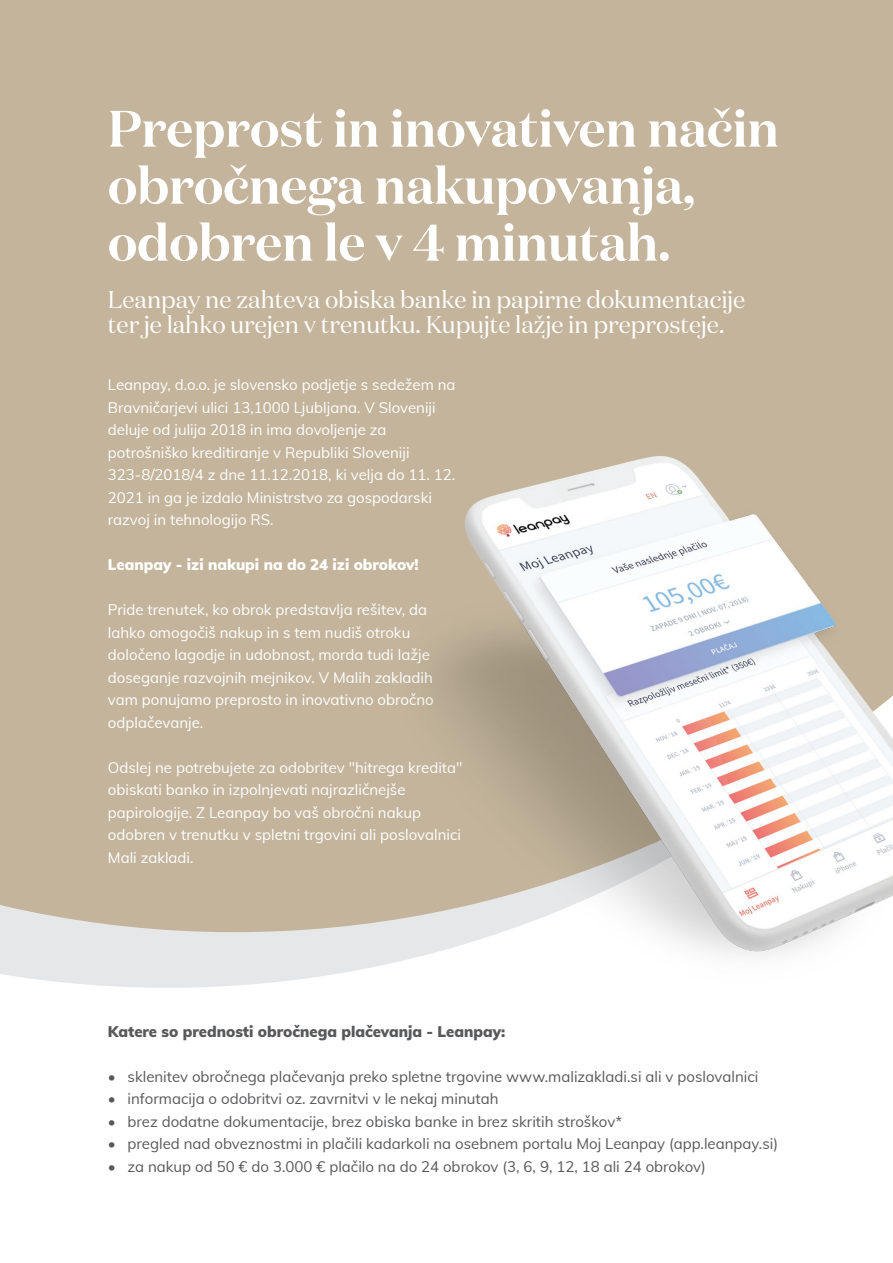
<style>
.page{position:relative;width:893px;height:1263px;background:#fff}
.page>*{position:absolute;margin:0;border:0;box-sizing:border-box;transform-origin:0 0}
.t1{font:600 51px/57px "Domaine Disp";color:#fff}
.t2{font:24px/25.5px "Domaine Disp";color:#fff}
.t3{font:15px/22.5px "Muli";color:#fff}
.t4{font:15px "Muli";color:#57585a}
.t5{font:900 15px "Muli";color:#57585a}
.t6{font:900 15px "Muli";color:#fff}
</style>
<div class="page">
<div style="left:0;top:0;width:893px;height:988px;background:#c3b49b"></div>
<img style="left:338px;top:343px;width:555px;height:645px">
<h1 class="t1" style="left:108px;top:100px;width:673px">Preprost in inovativen način obročnega nakupovanja, odobren le v 4 minutah.</h1>
<h2 class="t2" style="left:108px;top:286px;width:639px">Leanpay ne zahteva obiska banke in papirne dokumentacije ter je lahko urejen v trenutku. Kupujte lažje in preprosteje.</h2>
<p class="t3" style="left:108px;top:373px;width:349px">Leanpay, d.o.o. je slovensko podjetje s sedežem na Bravničarjevi ulici 13,1000 Ljubljana. V Sloveniji deluje od julija 2018 in ima dovoljenje za potrošniško kreditiranje v Republiki Sloveniji 323-8/2018/4 z dne 11.12.2018, ki velja do 11. 12.<br>2021 in ga je izdalo Ministrstvo za gospodarski razvoj in tehnologijo RS.</p>
<p class="t6" style="left:108px;top:554px;width:312px">Leanpay - izi nakupi na do 24 izi obrokov!</p>
<p class="t3" style="left:108px;top:598px;width:327px">Pride trenutek, ko obrok predstavlja rešitev, da lahko omogočiš nakup in s tem nudiš otroku določeno lagodje in udobnost, morda tudi lažje doseganje razvojnih mejnikov. V Malih zakladih vam ponujamo preprosto in inovativno obročno odplačevanje.</p>
<p class="t3" style="left:108px;top:755px;width:356px">Odslej ne potrebujete za odobritev "hitrega kredita" obiskati banko in izpolnjevati najrazličnejše papirologije. Z Leanpay bo vaš obročni nakup odobren v trenutku v spletni trgovini ali poslovalnici Mali zakladi.</p>
<p class="t5" style="left:108px;top:1020px;width:399px">Katere so prednosti obročnega plačevanja - Leanpay:</p>
<p class="t4" style="left:108px;top:1065px;width:652px">• sklenitev obročnega plačevanja preko spletne trgovine www.malizakladi.si ali v poslovalnici</p>
<p class="t4" style="left:108px;top:1088px;width:392px">• informacija o odobritvi oz. zavrnitvi v le nekaj minutah</p>
<p class="t4" style="left:108px;top:1110px;width:516px">• brez dodatne dokumentacije, brez obiska banke in brez skritih stroškov*</p>
<p class="t4" style="left:108px;top:1133px;width:672px">• pregled nad obveznostmi in plačili kadarkoli na osebnem portalu Moj Leanpay (app.leanpay.si)</p>
<p class="t4" style="left:108px;top:1155px;width:599px">• za nakup od 50 € do 3.000 € plačilo na do 24 obrokov (3, 6, 9, 12, 18 ali 24 obrokov)</p>
</div>
